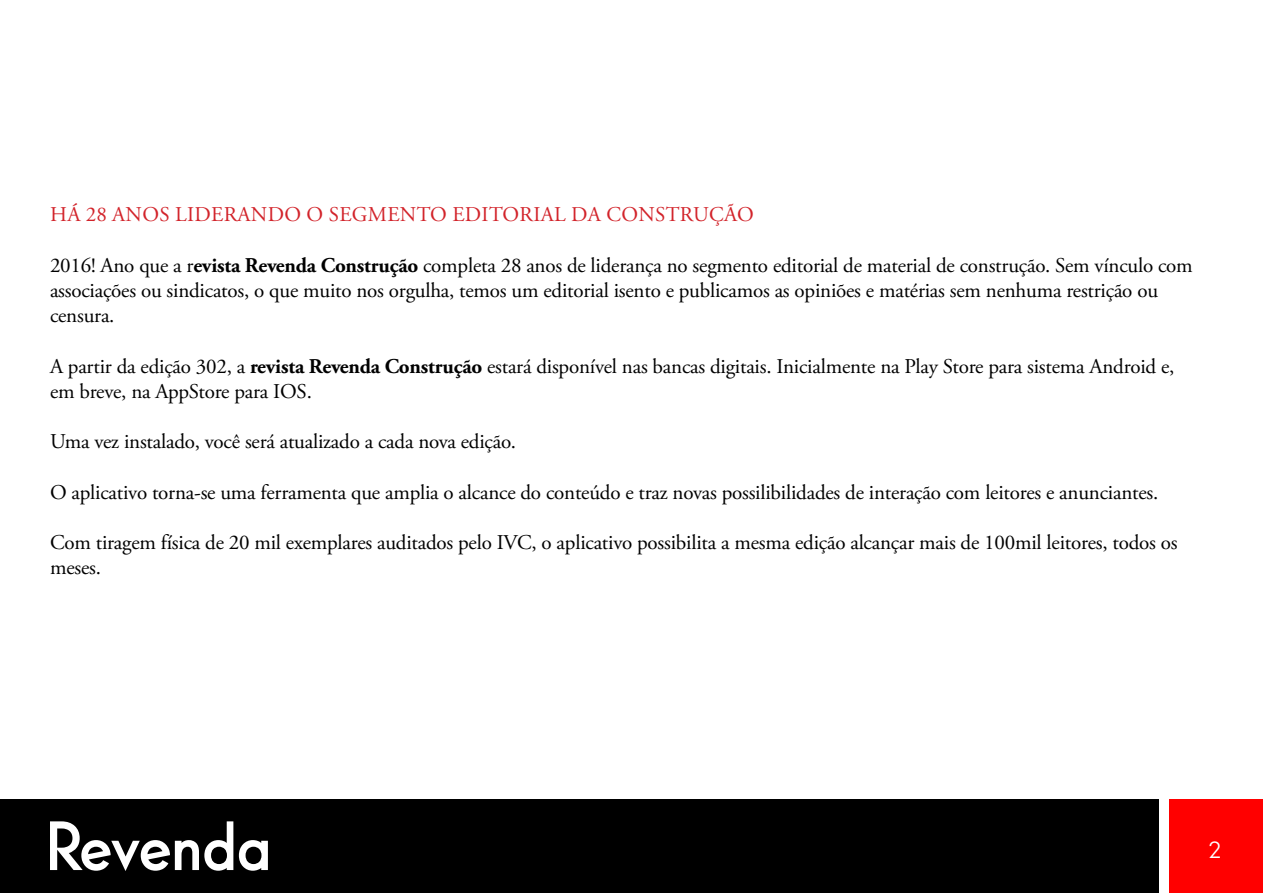
<style>
.page{position:relative;width:1263px;height:893px;background:#fff}
.page>*{position:absolute;margin:0;border:0;box-sizing:border-box;transform-origin:0 0}
.t1{font:22.5px "Nobel";color:#fff}
.t2{font:21px/25.2px "Adobe Garamond Pro";letter-spacing:-.01em;color:#000}
.t3{font:21px "Adobe Garamond Pro";letter-spacing:.015em;color:#d2232a}
.s1{font-weight:700}
</style>
<div class="page">
<div style="left:0;top:799px;width:1159px;height:94px;background:#000"></div>
<svg style="left:50px;top:821px;width:218px;height:50px"></svg>
<div style="left:1169px;top:799px;width:94px;height:94px;background:#f00"></div>
<p class="t3" style="left:50px;top:202px;width:705px">Há 28 anos liderando o SEGMENTO editorial da construção</p>
<p class="t2" style="left:50px;top:253px;width:1144px">2016! Ano que a r<span class="s1">evista Revenda Construção</span> completa 28 anos de liderança no segmento editorial de material de construção. Sem vínculo com associações ou sindicatos, o que muito nos orgulha, temos um editorial isento e publicamos as opiniões e matérias sem nenhuma restrição ou censura.</p>
<p class="t2" style="left:50px;top:354px;width:1126px">A partir da edição 302, a <span class="s1">revista Revenda Construção</span> estará disponível nas bancas digitais. Inicialmente na Play Store para sistema Android e, em breve, na AppStore para IOS .</p>
<p class="t2" style="left:50px;top:430px;width:467px">Uma vez instalado, você será atualizado a cada nova edição.</p>
<p class="t2" style="left:50px;top:480px;width:1110px">O aplicativo torna-se uma ferramenta que amplia o alcance do conteúdo e traz novas possilibilidades de interação com leitores e anunciantes.</p>
<p class="t2" style="left:50px;top:530px;width:1129px">Com tiragem física de 20 mil exemplares auditados pelo IVC, o aplicativo possibilita a mesma edição alcançar mais de 100mil leitores, todos os meses.</p>
<p class="t1" style="left:1209px;top:837px;width:14px">2</p>
</div>
